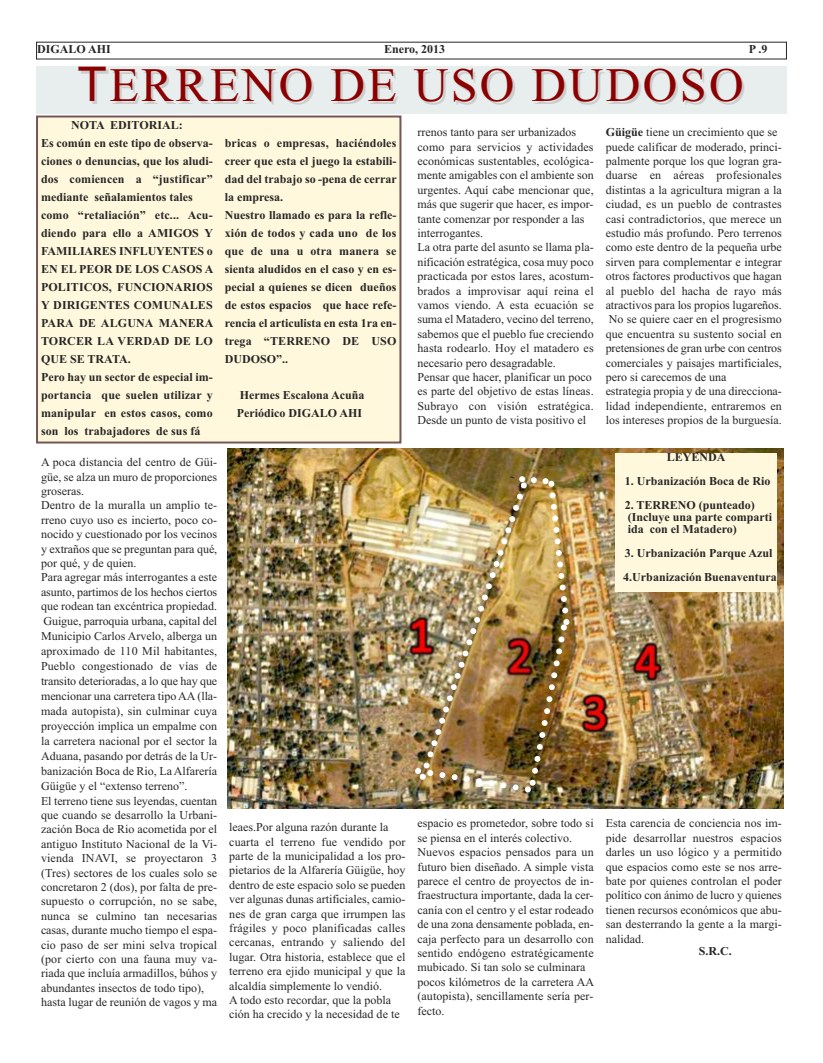
<style>
.page{position:relative;width:823px;height:1063px;background:#fff}
.page>*{position:absolute;margin:0;border:0;box-sizing:border-box;transform-origin:0 0}
.t1{font:48px "Times New Roman";letter-spacing:.05em;color:#8b0000}
.t2{font:12px/14.4px "Times New Roman";color:#272627}
.t3{font:700 12px/18px "Times New Roman";color:#272627}
.s1{font-family:"Arial"}
.s2{font-weight:700}
</style>
<div class="page">
<img style="left:228px;top:449px;width:555px;height:359px">
<div style="left:36px;top:66px;width:750px;height:47px;background:#e8eeed"></div>
<img style="left:411px;top:473px;width:161px;height:322px">
<div style="left:38px;top:118px;width:361px;height:324px;background:#fff8dc"></div>
<div style="left:36px;top:116px;width:365px;height:328px;border:2px solid #755656"></div>
<div style="left:615px;top:453px;width:161px;height:139px;background:#fff8dc"></div>
<p class="t3" style="left:37px;top:40px;width:75px">DIGALO AHI</p>
<p class="t3" style="left:384px;top:40px;width:63px">Enero, 2013</p>
<p class="t3" style="left:748px;top:40px;width:20px">P.9</p>
<h1 class="t1" style="left:78px;top:56px;width:667px"><span class="s1">T</span>ERRENO DE USO DUDOSO</h1>
<p class="t3" style="left:41px;top:116px;width:174px;text-indent:30px">NOTA EDITORIAL:<br>Es común en este tipo de observa&shy;ciones o denuncias, que los aludi&shy;dos comiencen a “justificar” mediante señalamientos tales como “retaliación” etc... Acu&shy;diendo para ello a AMIGOS Y<br>FAMILIARES INFLUYENTES o<br>EN EL PEOR DE LOS CASOS A<br>POLITICOS, FUNCIONARIOS<br>Y DIRIGENTES COMUNALES<br>PARA DE ALGUNA MANERA<br>TORCER LA VERDAD DE LO<br>QUE SE TRATA.<br>Pero hay un sector de especial im&shy;portancia que suelen utilizar y manipular en estos casos, como son los trabajadores de sus fá</p>
<p class="t2" style="left:605px;top:125px;width:178px"><span class="s2">Güigüe</span> tiene un crecimiento que se puede calificar de moderado, princi&shy;palmente porque los que logran gra&shy;duarse en aéreas profesionales distintas a la agricultura migran a la ciudad, es un pueblo de contrastes casi contradictorios, que merece un estudio más profundo. Pero terrenos como este dentro de la pequeña urbe sirven para complementar e integrar otros factores productivos que hagan al pueblo del hacha de rayo más atractivos para los propios lugareños.<br>No se quiere caer en el progresismo que encuentra su sustento social en pretensiones de gran urbe con centros comerciales y paisajes martificiales, pero si carecemos de una<br>estrategia propia y de una direcciona&shy;lidad independiente, entraremos en los intereses propios de la burguesía.</p>
<p class="t2" style="left:417px;top:125px;width:178px">rrenos tanto para ser urbanizados como para servicios y actividades económicas sustentables, ecológica&shy;mente amigables con el ambiente son urgentes. Aquí cabe mencionar que, más que sugerir que hacer, es impor&shy;tante comenzar por responder a las interrogantes.<br>La otra parte del asunto se llama pla&shy;nificación estratégica, cosa muy poco practicada por estos lares, acostum&shy;brados a improvisar aquí reina el vamos viendo. A esta ecuación se suma el Matadero, vecino del terreno, sabemos que el pueblo fue creciendo hasta rodearlo. Hoy el matadero es necesario pero desagradable.<br>Pensar que hacer, planificar un poco es parte del objetivo de estas líneas.<br>Subrayo con visión estratégica.<br>Desde un punto de vista positivo el</p>
<p class="t3" style="left:224px;top:134px;width:173px">bricas o empresas, haciéndoles creer que esta el juego la estabili&shy;dad del trabajo so -pena de cerrar la empresa.<br>Nuestro llamado es para la refle&shy;xión de todos y cada uno de los que de una u otra manera se sienta aludidos en el caso y en es&shy;pecial a quienes se dicen dueños de estos espacios que hace refe&shy;rencia el articulista en esta 1ra en&shy;trega “TERRENO DE USO<br>DUDOSO”..</p>
<p class="t3" style="left:236px;top:386px;width:129px">Hermes Escalona Acuña<br>Periódico DIGALO AHI</p>
<p class="t2" style="left:41px;top:455px;width:178px">A poca distancia del centro de Güi&shy;güe, se alza un muro de proporciones groseras.<br>Dentro de la muralla un amplio te&shy;rreno cuyo uso es incierto, poco co&shy;nocido y cuestionado por los vecinos y extraños que se preguntan para qué, por qué, y de quien.<br>Para agregar más interrogantes a este asunto, partimos de los hechos ciertos que rodean tan excéntrica propiedad.<br>Guigue, parroquia urbana, capital del Municipio Carlos Arvelo, alberga un aproximado de 110 Mil habitantes, Pueblo congestionado de vías de transito deterioradas, a lo que hay que mencionar una carretera tipo AA (lla&shy;mada autopista), sin culminar cuya proyección implica un empalme con la carretera nacional por el sector la Aduana, pasando por detrás de la Ur&shy;banización Boca de Rio, La Alfarería Güigüe y el “extenso terreno”.<br>El terreno tiene sus leyendas, cuentan que cuando se desarrollo la Urbani&shy;zación Boca de Rio acometida por el antiguo Instituto Nacional de la Vi&shy;vienda INAVI, se proyectaron 3 (Tres) sectores de los cuales solo se concretaron 2 (dos), por falta de pre&shy;supuesto o corrupción, no se sabe, nunca se culmino tan necesarias casas, durante mucho tiempo el espa&shy;cio paso de ser mini selva tropical (por cierto con una fauna muy va&shy;riada que incluía armadillos, búhos y abundantes insectos de todo tipo), hasta lugar de reunión de vagos y ma</p>
<p class="t3" style="left:666px;top:448px;width:60px">LEYENDA</p>
<p class="t3" style="left:624px;top:472px;width:147px">1. Urbanización Boca de Rio</p>
<p class="t3" style="left:624px;top:499px;width:149px;line-height:12px">2. TERRENO (punteado) (Incluye una parte comparti ida con el Matadero)</p>
<p class="t3" style="left:623px;top:541px;width:155px;line-height:24px">3. Urbanización Parque Azul<br>4.Urbanización Buenaventura</p>
<p class="t2" style="left:229px;top:820px;width:178px">leaes.Por alguna razón durante la cuarta el terreno fue vendido por parte de la municipalidad a los pro&shy;pietarios de la Alfarería Güigüe, hoy dentro de este espacio solo se pueden ver algunas dunas artificiales, camio&shy;nes de gran carga que irrumpen las frágiles y poco planificadas calles cercanas, entrando y saliendo del lugar. Otra historia, establece que el terreno era ejido municipal y que la alcaldía simplemente lo vendió.<br>A todo esto recordar, que la pobla ción ha crecido y la necesidad de te</p>
<p class="t2" style="left:417px;top:816px;width:178px">espacio es prometedor, sobre todo si se piensa en el interés colectivo.<br>Nuevos espacios pensados para un futuro bien diseñado. A simple vista parece el centro de proyectos de in&shy;fraestructura importante, dada la cer&shy;canía con el centro y el estar rodeado de una zona densamente poblada, en&shy;caja perfecto para un desarrollo con sentido endógeno estratégicamente mubicado. Si tan solo se culminara pocos kilómetros de la carretera AA (autopista), sencillamente sería per&shy;fecto.</p>
<p class="t2" style="left:605px;top:816px;width:178px;text-align:justify">Esta carencia de conciencia nos im&shy;pide desarrollar nuestros espacios darles un uso lógico y a permitido que espacios como este se nos arre&shy;bate por quienes controlan el poder político con ánimo de lucro y quienes tienen recursos económicos que abu&shy;san desterrando la gente a la margi&shy;nalidad.</p>
<p class="t3" style="left:698px;top:941px;width:35px">S.R.C.</p>
</div>
